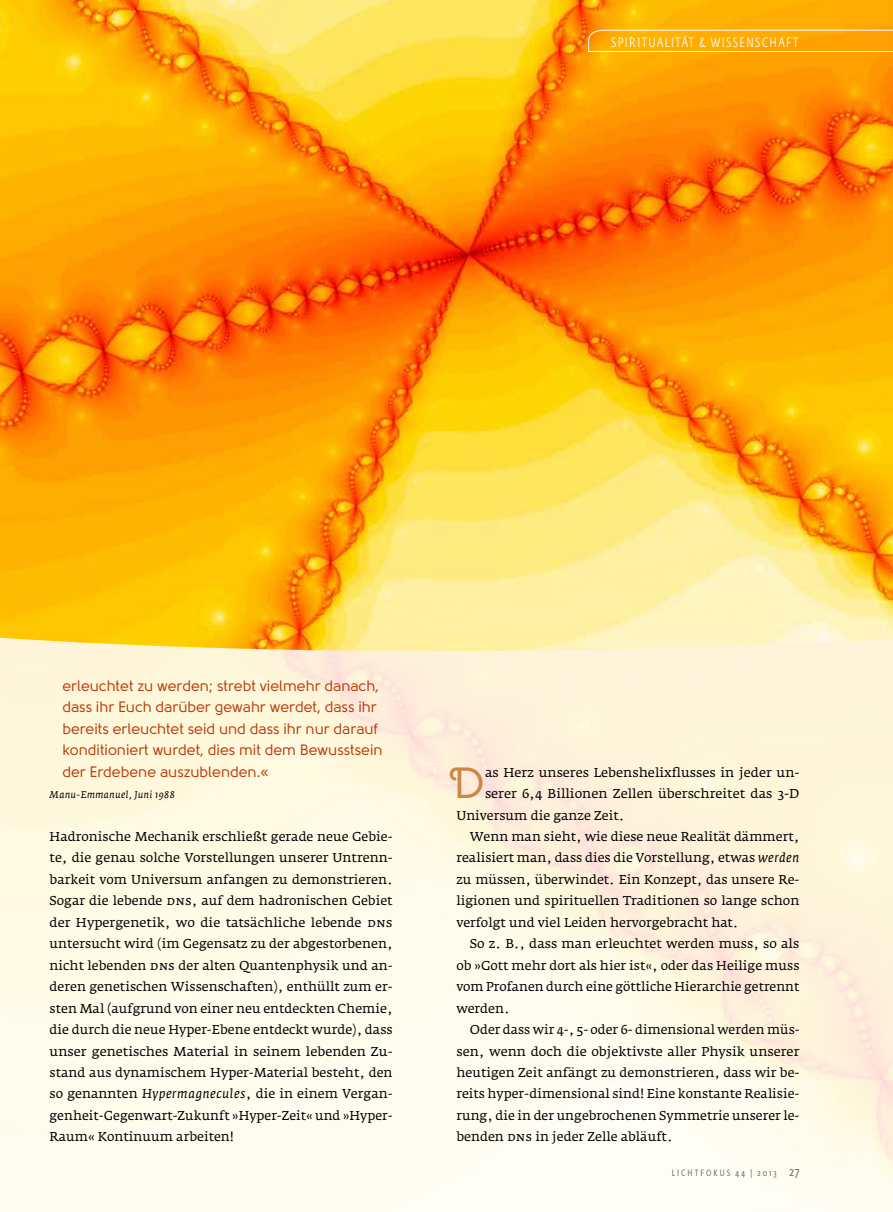
<style>
.page{position:relative;width:893px;height:1212px;background:#fff}
.page>*{position:absolute;margin:0;border:0;box-sizing:border-box;transform-origin:0 0}
.t1{font:43.35px "Solomon Normal Deco";color:#cc8745}
.t2{font:15px/21.5px "Solomon";color:#ba3709}
.t3{font:300 13.5px "Fedra Sans Cond Std";letter-spacing:.11em;color:#fff}
.t4{font:12.75px/21.5px "Fedra Serif A Std";color:#000;text-align:justify}
.t5{font:italic 9.75px "Fedra Serif A Std";letter-spacing:.05em;color:#000}
.t6{font:9px "Fedra Sans Cond Std";letter-spacing:.23em;color:#575756}
.s1{font-style:italic}
.s2{font-size:12.75px}
</style>
<div class="page">
<img style="left:0;top:0;width:893px;height:651px">
<svg style="left:588px;top:29px;width:305px;height:23px;background:#feb017"></svg>
<p class="t3" style="left:611px;top:34px;width:118px">SPI RITUALITÄT &amp; WISSE</p>
<p class="t3" style="left:746px;top:34px;width:53px">NSCHAFT</p>
<p class="t2" style="left:62px;top:675px;width:322px">erleuchtet zu werden; strebt vielmehr danach, dass ihr Euch darüber gewahr werdet, dass ihr bereits erleuchtet seid und dass ihr nur darauf konditioniert wurdet, dies mit dem Bewusstsein der Erdebene auszublenden.«</p>
<p class="t5" style="left:50px;top:788px;width:127px">Manu-Emmanuel, Juni 1988</p>
<p class="t4" style="left:50px;top:826px;width:345px">Hadronische Mechanik erschließt gerade neue Gebie&shy;te, die genau solche Vorstellungen unserer Untrenn&shy;barkeit vom Universum anfangen zu demonstrieren.<br>Sogar die lebende dns, auf dem hadronischen Gebiet der Hypergenetik, wo die tatsächliche lebende dns untersucht wird (im Gegensatz zu der abgestorbenen, nicht lebenden dns der alten Quantenphysik und an&shy;deren genetischen Wissenschaften), enthüllt zum er&shy;sten Mal (aufgrund von einer neu entdeckten Chemie, die durch die neue Hyper-Ebene entdeckt wurde), dass unser genetisches Material in seinem lebenden Zu&shy;stand aus dynamischem Hyper-Material besteht, den so genannten <span class="s1">Hypermagnecules</span>, die in einem Vergan&shy;genheit-Gegenwart-Zukunft »Hyper-Zeit« und »Hyper-Raum« Kontinuum arbeiten!</p>
<h1 class="t1" style="left:450px;top:759px;width:37px">D</h1>
<p class="t4" style="left:485px;top:761px;width:316px">as Herz unseres Lebenshelixflusses in jeder un-</p>
<p class="t4" style="left:485px;top:783px;width:316px">serer 6,4 Billionen Zellen überschreitet das 3-D</p>
<p class="t4" style="left:456px;top:804px;width:170px">Universum die ganze Zeit.</p>
<p class="t4" style="left:470px;top:826px;width:331px">Wenn man sieht, wie diese neue Realität dämmert,</p>
<p class="t4" style="left:456px;top:847px;width:344px">realisiert man, dass dies die Vorstellung, etwas <span class="s1">werden</span></p>
<p class="t4" style="left:456px;top:869px;width:345px">zu müssen, überwindet. Ein Konzept, das unsere Re-</p>
<p class="t4" style="left:456px;top:890px;width:345px">ligionen und spirituellen Traditionen so lange schon</p>
<p class="t4" style="left:456px;top:912px;width:284px">verfolgt und viel Leiden hervorgebracht hat.</p>
<p class="t4" style="left:470px;top:933px;width:331px">So z. B., dass man erleuchtet werden muss, so als</p>
<p class="t4" style="left:456px;top:954px;width:345px">ob »Gott mehr dort als hier ist«, oder das Heilige muss</p>
<p class="t4" style="left:456px;top:976px;width:344px">vom Profanen durch eine göttliche Hierarchie getrennt</p>
<p class="t4" style="left:456px;top:997px;width:55px">werden.</p>
<p class="t4" style="left:470px;top:1019px;width:331px">Oder dass wir 4-, 5- oder 6- dimensional werden müs-</p>
<p class="t4" style="left:456px;top:1040px;width:345px">sen, wenn doch die objektivste aller Physik unserer</p>
<p class="t4" style="left:456px;top:1062px;width:345px">heutigen Zeit anfängt zu demonstrieren, dass wir be-</p>
<p class="t4" style="left:456px;top:1083px;width:344px">reits hyper-dimensional sind! Eine konstante Realisie-</p>
<p class="t4" style="left:456px;top:1105px;width:344px">rung, die in der ungebrochenen Symmetrie unserer le-</p>
<p class="t4" style="left:456px;top:1126px;width:218px">benden dns in jeder Zelle abläuft.</p>
<p class="t6" style="left:672px;top:1167px;width:17px">LICHTF</p>
<p class="t6" style="left:706px;top:1167px;width:95px">OKUS 44 | 2013 <span class="s2">27</span></p>
</div>
